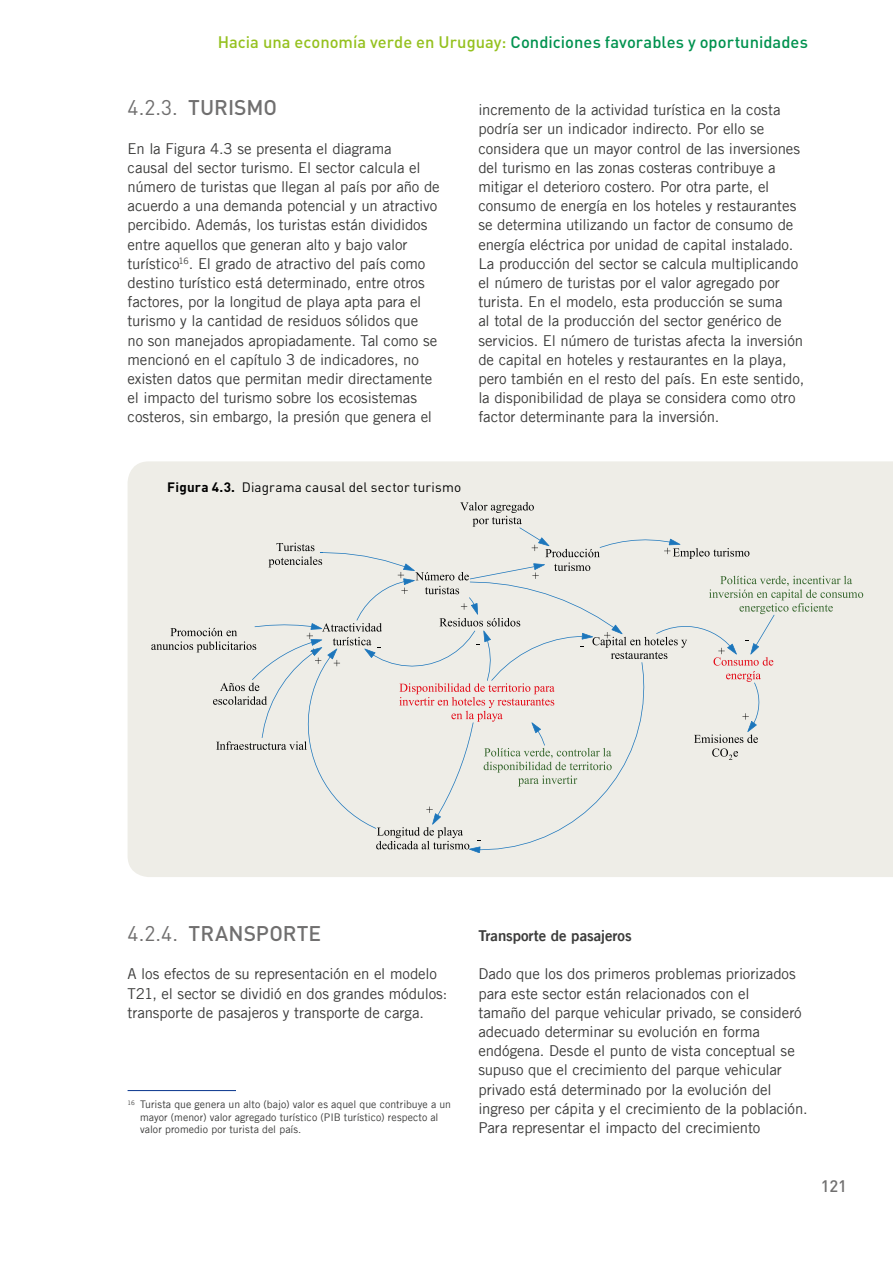
<style>
.page{position:relative;width:893px;height:1263px;background:#fff}
.page>*{position:absolute;margin:0;border:0;box-sizing:border-box;transform-origin:0 0}
.t1{font:500 21px "DIN";color:#706f6f}
.t2{font:500 16.5px "DIN";color:#00924f}
.t3{font:500 16.5px "DIN";color:#706f6f}
.t4{font:15px/19.2px "Trade Gothic LT";letter-spacing:-.01em;color:#3c3c3b}
.t5{font:15px "Trade Gothic LT Bold Two";color:#3c3c3b}
.t6{font:13.5px "DIN";letter-spacing:.01em;color:#000}
.t7{font:10.5px/12.6px "Trade Gothic LT";letter-spacing:.005em;color:#3c3c3b}
.s1{color:#95c11f}
.s2{font-weight:400}
.s3{font-weight:700}
</style>
<div class="page">
<div style="left:128px;top:461px;width:765px;height:416px;background:#eeede7"></div>
<hr style="left:128px;top:1090px;width:108px;height:1px;background:#164194">
<svg style="left:151px;top:502px;width:712px;height:351px;background:#e7e6e1"></svg>
<p class="t2" style="left:218px;top:31px;width:592px"><span class="s1">Hacia una economía verde en Uruguay:</span> Condiciones favorables y oportunidades</p>
<h1 class="t1" style="left:128px;top:94px;width:151px"><span class="s2">4.2.3.</span> Turismo</h1>
<p class="t4" style="left:128px;top:138px;width:314px">En la Figura 4.3 se presenta el diagrama<br>causal del sector turismo. El sector calcula el número de turistas que llegan al país por año de acuerdo a una demanda potencial y un atractivo percibido. Además, los turistas están divididos entre aquellos que generan alto y bajo valor turístico<sup>16</sup>. El grado de atractivo del país como destino turístico está determinado, entre otros factores, por la longitud de playa apta para el turismo y la cantidad de residuos sólidos que<br>no son manejados apropiadamente. Tal como se mencionó en el capítulo 3 de indicadores, no existen datos que permitan medir directamente el impacto del turismo sobre los ecosistemas costeros, sin embargo, la presión que genera el</p>
<p class="t4" style="left:478px;top:100px;width:327px">incremento de la actividad turística en la costa podría ser un indicador indirecto. Por ello se considera que un mayor control de las inversiones del turismo en las zonas costeras contribuye a mitigar el deterioro costero. Por otra parte, el consumo de energía en los hoteles y restaurantes se determina utilizando un factor de consumo de energía eléctrica por unidad de capital instalado.<br>La producción del sector se calcula multiplicando el número de turistas por el valor agregado por turista. En el modelo, esta producción se suma<br>al total de la producción del sector genérico de servicios. El número de turistas afecta la inversión de capital en hoteles y restaurantes en la playa, pero también en el resto del país. En este sentido, la disponibilidad de playa se considera como otro factor determinante para la inversión.</p>
<p class="t6" style="left:167px;top:478px;width:295px"><span class="s3">Figura 4.3.</span> Diagrama causal del sector turismo</p>
<h1 class="t1" style="left:128px;top:920px;width:195px"><span class="s2">4.2.4.</span> Transporte</h1>
<p class="t4" style="left:128px;top:964px;width:321px">A los efectos de su representación en el modelo<br>T21, el sector se dividió en dos grandes módulos: transporte de pasajeros y transporte de carga.</p>
<p class="t7" style="left:140px;top:1098px;width:313px;text-indent:-12px"><sup>16</sup> Turista que genera un alto (bajo) valor es aquel que contribuye a un mayor (menor) valor agregado turístico (PIB turístico) respecto al valor promedio por turista del país.</p>
<p class="t5" style="left:478px;top:926px;width:155px">Transporte de pasajeros</p>
<p class="t4" style="left:478px;top:964px;width:331px">Dado que los dos primeros problemas priorizados para este sector están relacionados con el<br>tamaño del parque vehicular privado, se consideró adecuado determinar su evolución en forma endógena. Desde el punto de vista conceptual se supuso que el crecimiento del parque vehicular privado está determinado por la evolución del ingreso per cápita y el crecimiento de la población.<br>Para representar el impacto del crecimiento</p>
<p class="t3" style="left:821px;top:1175px;width:28px">121</p>
</div>
